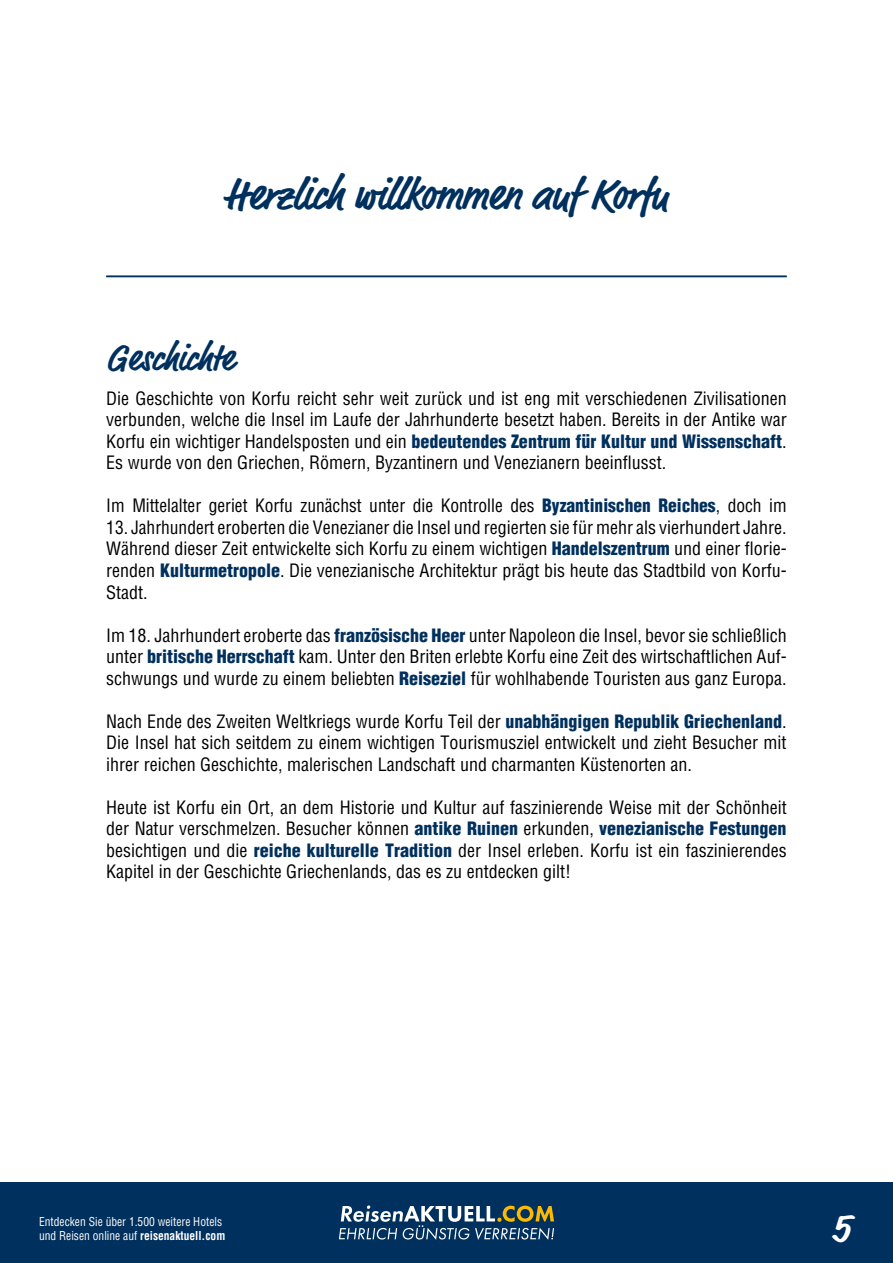
<style>
.page{position:relative;width:893px;height:1263px;background:#fff}
.page>*{position:absolute;margin:0;border:0;box-sizing:border-box;transform-origin:0 0}
.t1{font:700 45px "Market Pro";letter-spacing:-.005em;color:#00305d;scale:.95 1}
.t2{font:700 42px "Market Pro";color:#fff}
.t3{font:700 37.5px "Market Pro";letter-spacing:-.005em;color:#00305d;scale:.95 1}
.t4{font:condensed 18px/21.6px "Helvetica LT Std";color:#000;text-align:justify}
.t5{font:condensed 12px/14.4px "Helvetica LT Std";color:#fff;scale:.96 1}
.s1{font-weight:900;color:#00305d}
.s2{font-weight:700}
</style>
<div class="page">
<div style="left:0;top:1182px;width:893px;height:81px;background:#00305d"></div>
<svg style="left:339px;top:1205px;width:215px;height:35px"></svg>
<hr style="left:106px;top:276px;width:681px;height:1px;background:#00305d">
<h1 class="t1" style="left:224px;top:163px;width:469px">Herzlich willkommen auf Korfu</h1>
<h3 class="t3" style="left:106px;top:332px;width:136px">Geschichte</h3>
<p class="t4" style="left:106px;top:387px;width:682px">Die Geschichte von Korfu reicht sehr weit zurück und ist eng mit verschiedenen Zivilisationen verbunden, welche die Insel im Laufe der Jahrhunderte besetzt haben. Bereits in der Antike war Korfu ein wichtiger Handelsposten und ein <span class="s1">bedeutendes Zentrum für Kultur und Wissenschaft</span>.<br>Es wurde von den Griechen, Römern, Byzantinern und Venezianern beeinflusst.</p>
<p class="t4" style="left:106px;top:495px;width:682px">Im Mittelalter geriet Korfu zunächst unter die Kontrolle des <span class="s1">Byzantinischen Reiches</span>, doch im</p>
<p class="t4" style="left:106px;top:516px;width:682px">13. Jahrhundert eroberten die Venezianer die Insel und regierten sie für mehr als vierhundert Jahre.<br>Während dieser Zeit entwickelte sich Korfu zu einem wichtigen <span class="s1">Handelszentrum</span> und einer florie&shy;renden <span class="s1">Kulturmetropole</span>. Die venezianische Architektur prägt bis heute das Stadtbild von Korfu-Stadt.</p>
<p class="t4" style="left:106px;top:624px;width:682px">Im 18. Jahrhundert eroberte das <span class="s1">französische Heer</span> unter Napoleon die Insel, bevor sie schließlich unter <span class="s1">britische Herrschaft</span> kam. Unter den Briten erlebte Korfu eine Zeit des wirtschaftlichen Auf&shy;schwungs und wurde zu einem beliebten <span class="s1">Reiseziel</span> für wohlhabende Touristen aus ganz Europa.</p>
<p class="t4" style="left:106px;top:710px;width:682px">Nach Ende des Zweiten Weltkriegs wurde Korfu Teil der <span class="s1">unabhängigen Republik Griechenland</span>.<br>Die Insel hat sich seitdem zu einem wichtigen Tourismusziel entwickelt und zieht Besucher mit ihrer reichen Geschichte, malerischen Landschaft und charmanten Küstenorten an.</p>
<p class="t4" style="left:106px;top:796px;width:682px">Heute ist Korfu ein Ort, an dem Historie und Kultur auf faszinierende Weise mit der Schönheit der Natur verschmelzen. Besucher können <span class="s1">antike Ruinen</span> erkunden, <span class="s1">venezianische Festungen </span>besichtigen und die <span class="s1">reiche kulturelle Tradition</span> der Insel erleben. Korfu ist ein faszinierendes Kapitel in der Geschichte Griechenlands, das es zu entdecken gilt!</p>
<p class="t5" style="left:39px;top:1214px;width:195px">Entdecken Sie über 1.500 weitere Hotels und Reisen online auf <span class="s2">reisenaktuell.com</span></p>
<h2 class="t2" style="left:832px;top:1198px;width:20px">5</h2>
</div>
